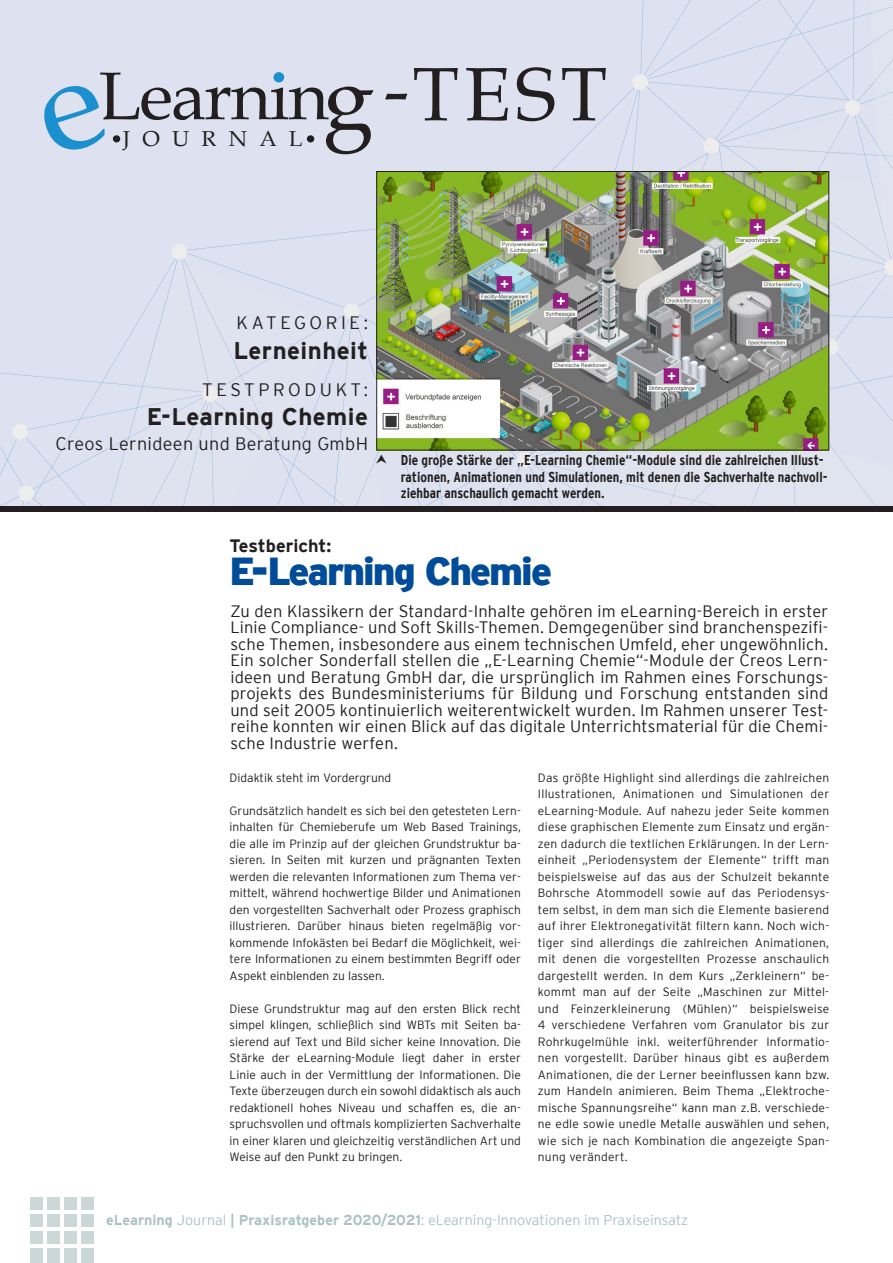
<style>
.page{position:relative;width:893px;height:1263px;background:#fff}
.page>*{position:absolute;margin:0;border:0;box-sizing:border-box;transform-origin:0 0}
.t1{font:89.85px "Book Antiqua";color:#231f20}
.Subline_Fließtext{font:75.6px "Book Antiqua";color:#231f20}
.t2{font:67.35px "Book Antiqua";letter-spacing:-.02em;color:#231f20}
.t3{font:900 39px "Interstate";letter-spacing:-.05em;color:#014c98}
.t4{font:700 24px "Interstate";letter-spacing:.02em;color:#231f20}
.t5{font:21.6px "Book Antiqua";letter-spacing:.55em;color:#231f20}
.t6{font:300 18px "Interstate";letter-spacing:.02em;color:#231f20}
.t7{font:300 18px "Interstate";letter-spacing:.2em;color:#231f20}
.t8{font:700 18px "Interstate";color:#231f20}
.Subline_Fließtext-2{font:300 16.5px/16.5px "Interstate";letter-spacing:.01em;color:#231f20;text-align:justify}
.t9{font:700 condensed 14.25px/16.5px "Interstate";color:#231f20}
.t10{font:300 14.25px "Interstate";color:#acc2c2}
.t11{font:300 12px/16.5px "Interstate";color:#231f20;text-align:justify}
.s1{font-weight:700}
</style>
<div class="page">
<div style="left:30px;top:1248px;width:13px;height:15px;background:#cbd8d7"></div>
<div style="left:30px;top:1231px;width:13px;height:13px;background:#cbd8d7"></div>
<div style="left:47px;top:1231px;width:13px;height:13px;background:#cbd8d7"></div>
<div style="left:64px;top:1231px;width:13px;height:13px;background:#cbd8d7"></div>
<div style="left:81px;top:1231px;width:13px;height:13px;background:#cbd8d7"></div>
<div style="left:30px;top:1214px;width:13px;height:13px;background:#cbd8d7"></div>
<div style="left:47px;top:1214px;width:13px;height:13px;background:#cbd8d7"></div>
<div style="left:64px;top:1214px;width:13px;height:13px;background:#cbd8d7"></div>
<div style="left:81px;top:1214px;width:13px;height:13px;background:#cbd8d7"></div>
<div style="left:47px;top:1248px;width:13px;height:15px;background:#cbd8d7"></div>
<div style="left:64px;top:1248px;width:13px;height:15px;background:#cbd8d7"></div>
<div style="left:81px;top:1248px;width:13px;height:15px;background:#cbd8d7"></div>
<div style="left:30px;top:1197px;width:13px;height:13px;background:#cbd8d7"></div>
<div style="left:47px;top:1197px;width:13px;height:13px;background:#cbd8d7"></div>
<div style="left:64px;top:1197px;width:13px;height:13px;background:#cbd8d7"></div>
<div style="left:81px;top:1197px;width:13px;height:13px;background:#cbd8d7"></div>
<div style="left:0;top:505px;width:893px;height:7px;background:#231f20"></div>
<div style="left:0;top:0;width:604px;height:505px;background:#dee2f0"></div>
<svg style="left:11px;top:423px;width:18px;height:18px"></svg>
<svg style="left:170px;top:243px;width:19px;height:9px"></svg>
<svg style="left:0;top:448px;width:35px;height:57px;background:#dde1ef"></svg>
<div style="left:52px;top:252px;width:297px;height:253px;background:#dee2ef"></div>
<div style="left:419px;top:65px;width:185px;height:440px;background:#dee2f0"></div>
<svg style="left:604px;top:0;width:289px;height:505px;background:#dadeea"></svg>
<img style="left:378px;top:173px;width:449px;height:275px">
<div style="left:113px;top:135px;width:7px;height:7px;background:#231f20;border-radius:50%"></div>
<div style="left:307px;top:135px;width:7px;height:7px;background:#231f20;border-radius:50%"></div>
<div style="left:274px;top:72px;width:10px;height:10px;background:#1c8fcf;border-radius:50%"></div>
<img style="left:308px;top:302px;width:225px;height:203px">
<div style="left:36px;top:80px;width:74px;height:77px;background:#dee2f0"></div>
<p class="t2" style="left:98px;top:49px;width:232px">Learnin</p>
<p class="t5" style="left:123px;top:123px;width:181px">JOURNAL</p>
<p class="t1" style="left:322px;top:36px;width:53px">g</p>
<p class="Subline_Fließtext" style="left:384px;top:42px;width:225px">-TEST</p>
<p class="t7" style="left:237px;top:312px;width:133px">KATEGORIE:</p>
<p class="t4" style="left:234px;top:337px;width:136px">Lerneinheit</p>
<p class="t7" style="left:202px;top:380px;width:167px">TESTPRODUKT:</p>
<p class="t4" style="left:147px;top:403px;width:223px">E-Learning Chemie</p>
<p class="t6" style="left:56px;top:434px;width:314px">Creos Lernideen und Beratung GmbH</p>
<p class="t8" style="left:230px;top:535px;width:103px">Testbericht:</p>
<p class="t9" style="left:401px;top:452px;width:428px">Die große Stärke der „E-Learning Chemie“-Module sind die zahlreichen Illust&shy;rationen, Animationen und Simulationen, mit denen die Sachverhalte nachvoll&shy;ziehbar anschaulich gemacht werden.</p>
<p class="t3" style="left:230px;top:549px;width:324px">E-Learning Chemie</p>
<p class="Subline_Fließtext-2" style="left:230px;top:602px;width:599px">Zu den Klassikern der Standard-Inhalte gehören im eLearning-Bereich in erster Linie Compliance- und Soft Skills-Themen. Demgegenüber sind branchenspezifi&shy;sche Themen, insbesondere aus einem technischen Umfeld, eher ungewöhnlich.<br>Ein solcher Sonderfall stellen die „E-Learning Chemie“-Module der Creos Lern&shy;ideen und Beratung GmbH dar, die ursprünglich im Rahmen eines Forschungs&shy;projekts des Bundesministeriums für Bildung und Forschung entstanden sind und seit 2005 kontinuierlich weiterentwickelt wurden. Im Rahmen unserer Test&shy;reihe konnten wir einen Blick auf das digitale Unterrichtsmaterial für die Chemi&shy;sche Industrie werfen.</p>
<p class="t11" style="left:230px;top:769px;width:163px">Didaktik steht im Vordergrund</p>
<p class="t11" style="left:230px;top:802px;width:293px">Grundsätzlich handelt es sich bei den getesteten Lern&shy;inhalten für Chemieberufe um Web Based Trainings, die alle im Prinzip auf der gleichen Grundstruktur ba&shy;sieren. In Seiten mit kurzen und prägnanten Texten werden die relevanten Informationen zum Thema ver&shy;mittelt, während hochwertige Bilder und Animationen den vorgestellten Sachverhalt oder Prozess graphisch illustrieren. Darüber hinaus bieten regelmäßig vor&shy;kommende Infokästen bei Bedarf die Möglichkeit, wei&shy;tere Informationen zu einem bestimmten Begriff oder Aspekt einblenden zu lassen.</p>
<p class="t11" style="left:230px;top:1000px;width:293px">Diese Grundstruktur mag auf den ersten Blick recht simpel klingen, schließlich sind WBTs mit Seiten ba&shy;sierend auf Text und Bild sicher keine Innovation. Die Stärke der eLearning-Module liegt daher in erster Linie auch in der Vermittlung der Informationen. Die Texte überzeugen durch ein sowohl didaktisch als auch redaktionell hohes Niveau und schaffen es, die an&shy;spruchsvollen und oftmals komplizierten Sachverhalte in einer klaren und gleichzeitig verständlichen Art und Weise auf den Punkt zu bringen.</p>
<p class="t11" style="left:538px;top:769px;width:293px">Das größte Highlight sind allerdings die zahlreichen Illustrationen, Animationen und Simulationen der eLearning-Module. Auf nahezu jeder Seite kommen diese graphischen Elemente zum Einsatz und ergän&shy;zen dadurch die textlichen Erklärungen. In der Lern&shy;einheit „Periodensystem der Elemente“ trifft man beispielsweise auf das aus der Schulzeit bekannte Bohrsche Atommodell sowie auf das Periodensys&shy;tem selbst, in dem man sich die Elemente basierend auf ihrer Elektronegativität filtern kann. Noch wich&shy;tiger sind allerdings die zahlreichen Animationen, mit denen die vorgestellten Prozesse anschaulich dargestellt werden. In dem Kurs „Zerkleinern“ be&shy;kommt man auf der Seite „Maschinen zur Mittel&shy;und Feinzerkleinerung (Mühlen)“ beispielsweise 4 verschiedene Verfahren vom Granulator bis zur Rohrkugelmühle inkl. weiterführender Informatio&shy;nen vorgestellt. Darüber hinaus gibt es außerdem Animationen, die der Lerner beeinflussen kann bzw. zum Handeln animieren. Beim Thema „Elektroche&shy;mische Spannungsreihe“ kann man z.B. verschiede&shy;ne edle sowie unedle Metalle auswählen und sehen, wie sich je nach Kombination die angezeigte Span&shy;nung verändert.</p>
<p class="t10" style="left:106px;top:1212px;width:583px"><span class="s1">eLearning</span> Journal <span class="s1">| Praxisratgeber 2020/2021</span>: eLearning-Innovationen im Praxiseinsatz</p>
</div>
